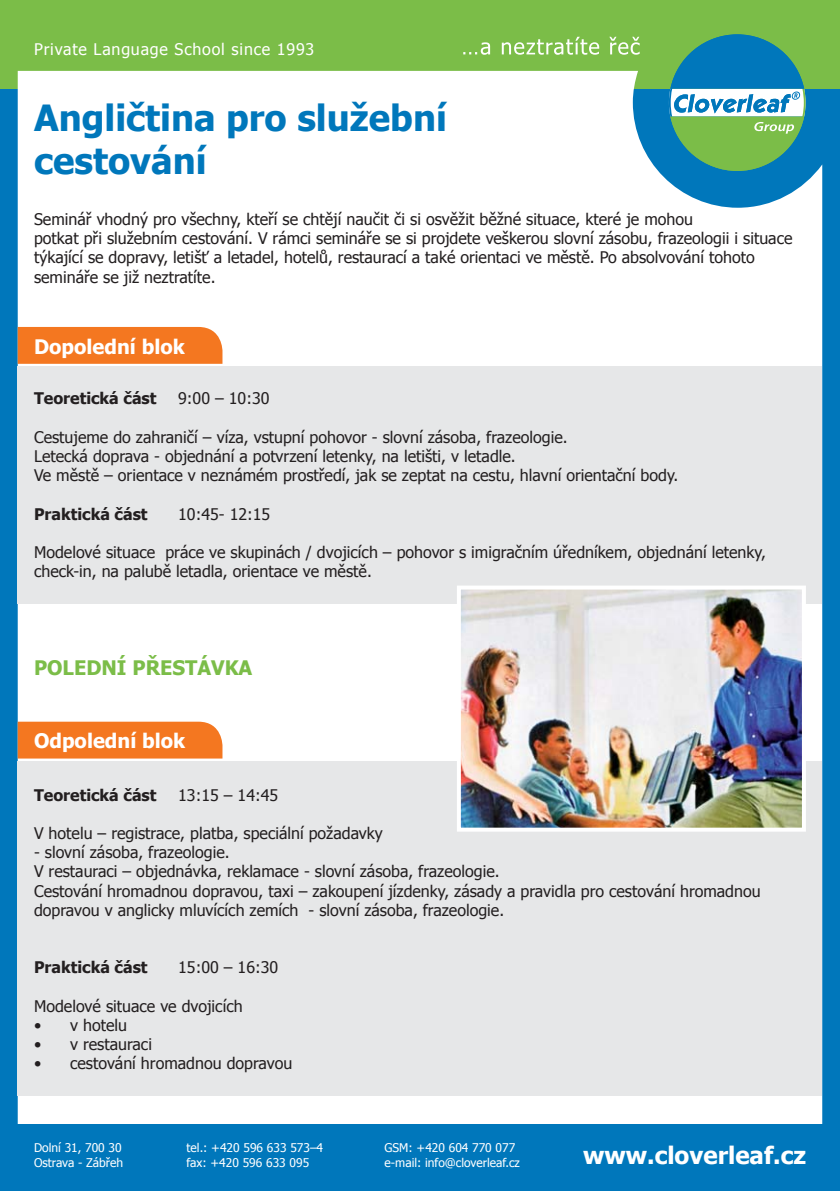
<style>
.page{position:relative;width:840px;height:1191px;background:#fff}
.page>*{position:absolute;margin:0;border:0;box-sizing:border-box;transform-origin:0 0}
.t1{font:700 36px/43.2px "Tahoma";color:#07b}
.t2{font:700 24px "Tahoma";color:#fff}
.t3{font:700 20px "Tahoma";color:#fff}
.t4{font:700 20px "Tahoma";color:#7bbd48}
.t5{font:16px/19.2px "Tahoma";color:#231f20}
.t6{font:700 16px "Tahoma";color:#231f20}
.t7{font:16px "Tahoma";letter-spacing:.05em;color:#fff}
.t8{font:12px/14.4px "Tahoma";color:#fff}
</style>
<div class="page">
<div style="left:0;top:0;width:839px;height:1191px;background:#07b"></div>
<div style="left:0;top:0;width:839px;height:89px;background:#7bbd48"></div>
<div style="left:18px;top:71px;width:803px;height:1053px;background:#fff"></div>
<svg style="left:668px;top:34px;width:137px;height:137px"></svg>
<svg style="left:463px;top:42px;width:27px;height:13px"></svg>
<svg style="left:501px;top:37px;width:98px;height:18px"></svg>
<svg style="left:609px;top:37px;width:30px;height:18px"></svg>
<div style="left:18px;top:327px;width:204px;height:37px;background:#f47720"></div>
<div style="left:18px;top:367px;width:803px;height:237px;background:#e6e7e8"></div>
<div style="left:18px;top:721px;width:204px;height:37px;background:#f47720"></div>
<div style="left:18px;top:761px;width:803px;height:334px;background:#e6e7e8"></div>
<img style="left:461px;top:590px;width:339px;height:236px">
<div style="left:456px;top:585px;width:349px;height:246px;border:4px solid #fff"></div>
<p class="t7" style="left:34px;top:39px;width:281px">Private Language School since 1993</p>
<h1 class="t1" style="left:34px;top:95px;width:414px">Angličtina pro služební cestování</h1>
<p class="t5" style="left:34px;top:209px;width:759px">Seminář vhodný pro všechny, kteří se chtějí naučit či si osvěžit běžné situace, které je mohou<br>potkat při služebním cestování. V rámci semináře se si projdete veškerou slovní zásobu, frazeologii i situace týkající se dopravy, letišť a letadel, hotelů, restaurací a také orientaci ve městě. Po absolvování tohoto semináře se již neztratíte.</p>
<p class="t3" style="left:34px;top:333px;width:152px">Dopolední blok</p>
<p class="t6" style="left:34px;top:388px;width:124px">Teoretická část</p>
<p class="t5" style="left:178px;top:388px;width:93px">9:00 – 10:30</p>
<p class="t5" style="left:34px;top:427px;width:645px">Cestujeme do zahraničí – víza, vstupní pohovor - slovní zásoba, frazeologie.<br>Letecká doprava - objednání a potvrzení letenky, na letišti, v letadle.<br>Ve městě – orientace v neznámém prostředí, jak se zeptat na cestu, hlavní orientační body.</p>
<p class="t6" style="left:34px;top:503px;width:115px">Praktická část</p>
<p class="t5" style="left:178px;top:504px;width:94px">10:45- 12:15</p>
<p class="t5" style="left:34px;top:542px;width:733px">Modelové situace práce ve skupinách / dvojicích – pohovor s imigračním úředníkem, objednání letenky, check-in, na palubě letadla, orientace ve městě.</p>
<p class="t4" style="left:34px;top:654px;width:220px">POLEDNÍ PŘESTÁVKA</p>
<p class="t3" style="left:34px;top:728px;width:153px">Odpolední blok</p>
<p class="t6" style="left:34px;top:784px;width:124px">Teoretická část</p>
<p class="t5" style="left:178px;top:784px;width:101px">13:15 – 14:45</p>
<p class="t5" style="left:34px;top:823px;width:350px">V hotelu – registrace, platba, speciální požadavky</p>
<p class="t5" style="left:34px;top:842px;width:727px">- slovní zásoba, frazeologie.<br>V restauraci – objednávka, reklamace - slovní zásoba, frazeologie.<br>Cestování hromadnou dopravou, taxi – zakoupení jízdenky, zásady a pravidla pro cestování hromadnou dopravou v anglicky mluvících zemích - slovní zásoba, frazeologie.</p>
<p class="t6" style="left:34px;top:957px;width:115px">Praktická část</p>
<p class="t5" style="left:178px;top:957px;width:101px">15:00 – 16:30</p>
<p class="t5" style="left:34px;top:996px;width:210px">Modelové situace ve dvojicích</p>
<p class="t5" style="left:34px;top:1015px;width:94px">• v hotelu</p>
<p class="t5" style="left:34px;top:1034px;width:119px">• v restauraci</p>
<p class="t5" style="left:34px;top:1053px;width:260px">• cestování hromadnou dopravou</p>
<p class="t8" style="left:34px;top:1140px;width:91px">Dolní 31, 700 30<br>Ostrava - Zábřeh</p>
<p class="t8" style="left:186px;top:1140px;width:138px">tel.: +420 596 633 573–4 fax: +420 596 633 095</p>
<p class="t8" style="left:384px;top:1140px;width:137px">GSM: +420 604 770 077 e-mail: info@cloverleaf.cz</p>
<h2 class="t2" style="left:582px;top:1139px;width:224px">www.cloverleaf.cz</h2>
</div>
